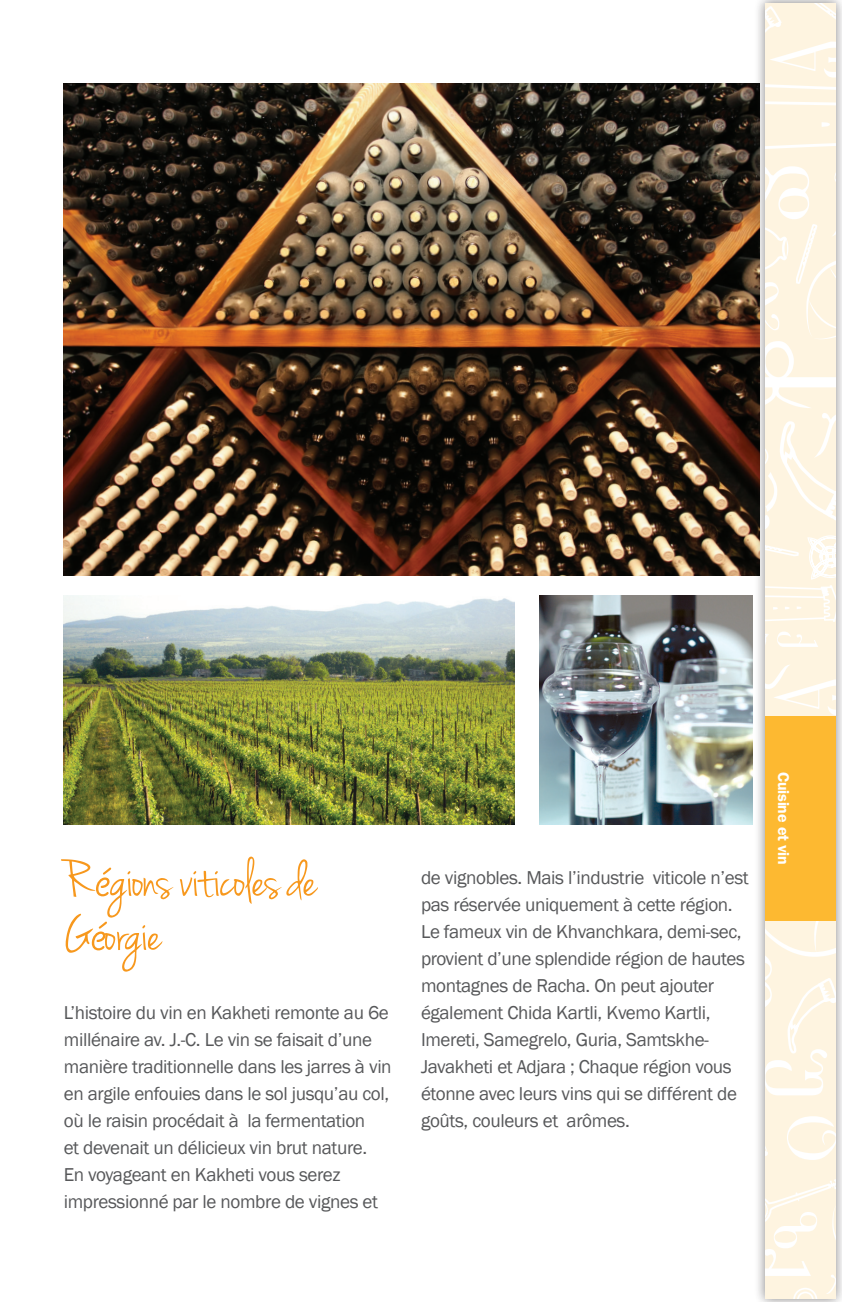
<style>
.page{position:relative;width:842px;height:1302px;background:#fff}
.page>*{position:absolute;margin:0;border:0;box-sizing:border-box;transform-origin:0 0}
.t1{font:56.25px/54px "Jenna Sue";letter-spacing:-.015em;color:#f7981d}
.Body_Copy{font:19.12px/27px "Franklin Gothic";letter-spacing:-.02em;color:#57585a}
.t2{font:600 15.75px "Franklin Gothic";letter-spacing:-.015em;color:#fff}
.s1{font-family:"Giddyup Std";font-size:54px}
</style>
<div class="page">
<img style="left:64px;top:84px;width:690px;height:491px">
<img style="left:539px;top:595px;width:214px;height:229px">
<img style="left:64px;top:595px;width:450px;height:229px">
<div style="left:754px;top:0;width:88px;height:1301px;background:#231f20;opacity:.5"></div>
<svg style="left:765px;top:3px;width:71px;height:1295px;fill:#fef4e0"></svg>
<div style="left:765px;top:716px;width:71px;height:204px;background:#fdb931"></div>
<p class="t1" style="left:64px;top:855px;width:255px">R<span class="s1">é</span>gions viticoles de<br>G<span class="s1">é</span>orgie</p>
<p class="Body_Copy" style="left:64px;top:999px;width:329px">L’histoire du vin en Kakheti remonte au 6e millénaire av. J.-C. Le vin se faisait d’une manière traditionnelle dans les jarres à vin en argile enfouies dans le sol jusqu’au col, où le raisin procédait à la fermentation<br>et devenait un délicieux vin brut nature.<br>En voyageant en Kakheti vous serez impressionné par le nombre de vignes et</p>
<p class="Body_Copy" style="left:421px;top:864px;width:329px">de vignobles. Mais l’industrie viticole n’est pas réservée uniquement à cette région.<br>Le fameux vin de Khvanchkara, demi-sec, provient d’une splendide région de hautes montagnes de Racha. On peut ajouter également Chida Kartli, Kvemo Kartli, Imereti, Samegrelo, Guria, Samtskhe-Javakheti et Adjara ; Chaque région vous étonne avec leurs vins qui se différent de goûts, couleurs et arômes.</p>
<p class="t2" style="left:793px;top:771px;width:95px;rotate:90deg">Cuisine et vin</p>
</div>
